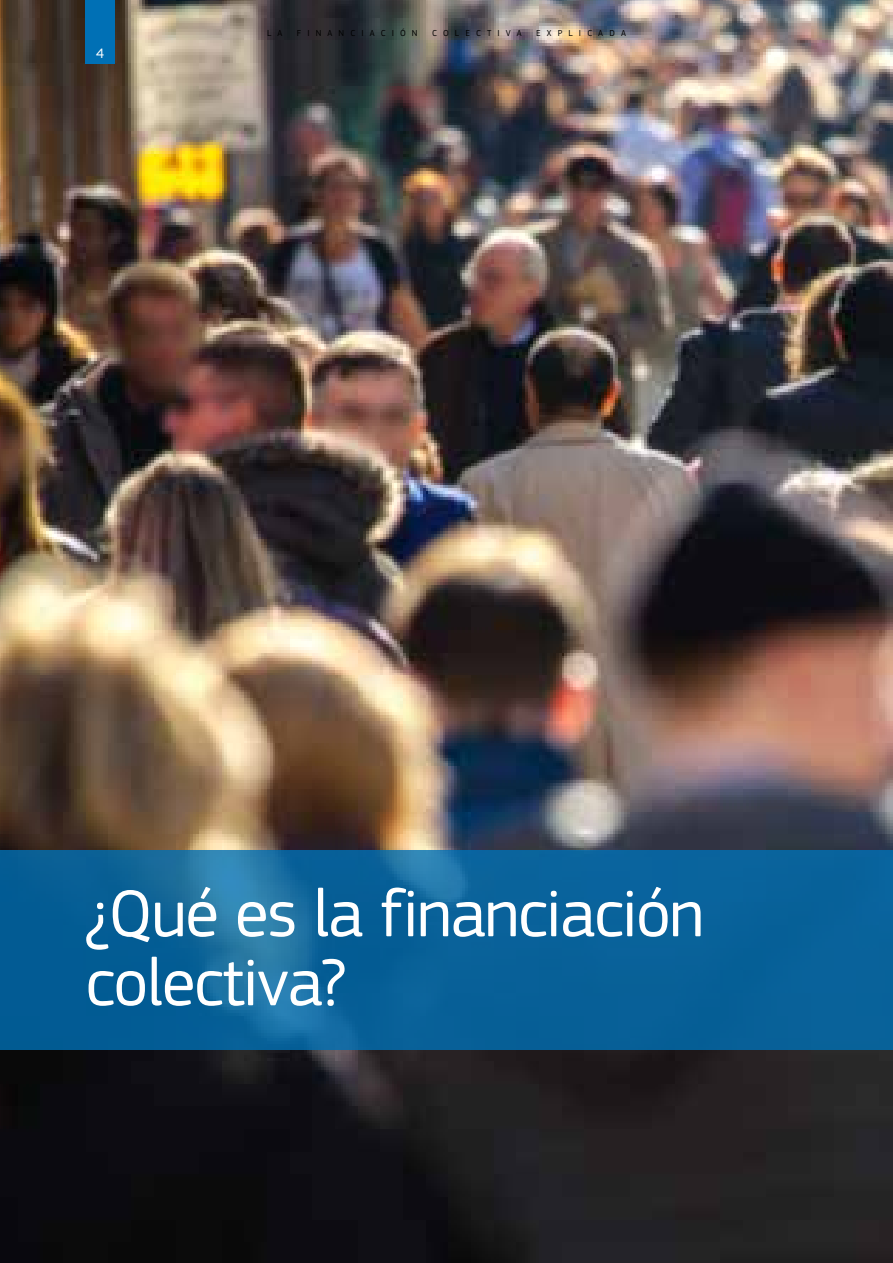
<style>
.page{position:relative;width:893px;height:1263px;background:#fff}
.page>*{position:absolute;margin:0;border:0;box-sizing:border-box;transform-origin:0 0}
.t1{font:69px/69px "EC Square Sans Pro";letter-spacing:-.02em;color:#fff}
.t2{font:14.25px "EC Square Sans Pro";color:#fff}
.t3{font:9px "EC Square Sans Pro";letter-spacing:.68em;color:#000}
</style>
<div class="page">
<img style="left:0;top:0;width:893px;height:1263px">
<svg style="left:0;top:850px;width:893px;height:200px;fill:#086198"></svg>
<div style="left:85px;top:0;width:30px;height:64px;background:#0070b5"></div>
<h2 class="t2" style="left:96px;top:45px;width:9px">4</h2>
<p class="t3" style="left:267px;top:28px;width:17px">L A</p>
<p class="t3" style="left:297px;top:28px;width:122px">FINANCIACIÓN</p>
<p class="t3" style="left:432px;top:28px;width:91px">COLECTIVA</p>
<p class="t3" style="left:536px;top:28px;width:91px">EXPLICADA</p>
<h1 class="t1" style="left:85px;top:879px;width:620px">¿Qué es la financiación colectiva?</h1>
</div>
